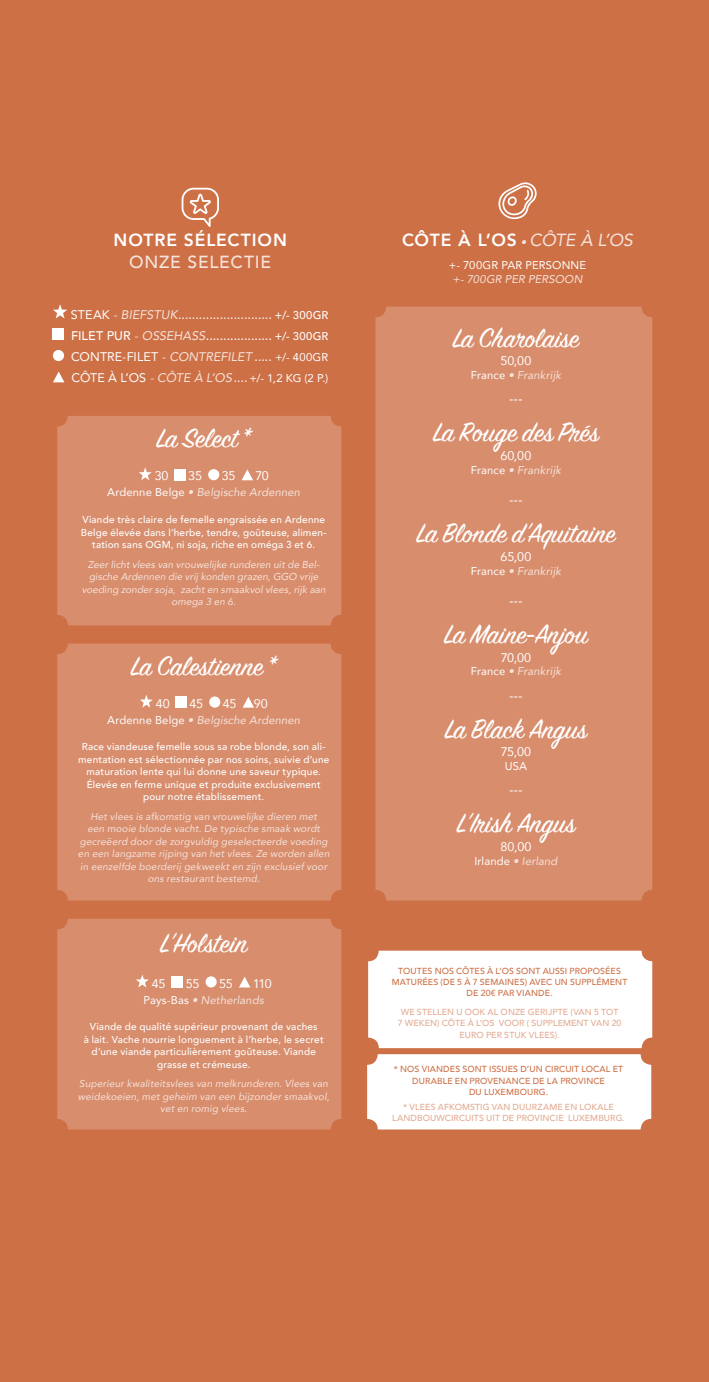
<style>
.page{position:relative;width:709px;height:1382px;background:#cd7046}
.page>*{position:absolute;margin:0;border:0;box-sizing:border-box;transform-origin:0 0}
.t1{font:30px "Sign Painter House Script";color:#fff}
.t2{font:800 17.5px "Avenir";letter-spacing:.045em;color:#fff}
.t3{font:500 17.5px "Avenir";letter-spacing:.045em;color:#f6e3db}
.t4{font:12.5px/21.2px "Avenir";color:#fff;text-align:justify}
.t5{font:500 12.5px "Avenir";color:#fff}
.t6{font:italic 11.25px "Avenir";letter-spacing:.01em;color:#f6e3db}
.t7{font:11.25px "Avenir";letter-spacing:.01em;color:#fff}
.t8{font:italic 10px/12.5px "Avenir";letter-spacing:.015em;color:#f6e3db;text-align:center}
.t9{font:500 10px/12.5px "Avenir";letter-spacing:.02em;color:#fff;text-align:center}
.t10{font:500 8.75px/11.2px "Avenir";letter-spacing:.01em;color:#cd7046;text-align:center}
.t11{font:500 8.75px/11.2px "Avenir";letter-spacing:.01em;color:#e3ab92;text-align:center}
.s1{font-style:italic;color:#f6e3db}
.s2{font-weight:500;font-size:11.25px}
.s3{font-weight:500}
.s4{font-size:11.25px}
.s5{font-style:normal;color:#fff}
.s6{font-weight:400;font-style:italic;font-size:11.25px;color:#f6e3db}
.s7{font-weight:400;font-style:italic;color:#f6e3db}
</style>
<div class="page">
<div style="left:57px;top:416px;width:284px;height:209px;background:#d88d6d;border-radius:11px"></div>
<div style="left:57px;top:919px;width:284px;height:210px;background:#d88d6d;border-radius:11px"></div>
<div style="left:57px;top:644px;width:284px;height:256px;background:#d88d6d;border-radius:11px"></div>
<svg style="left:139px;top:467px;width:13px;height:13px"></svg>
<div style="left:175px;top:469px;width:11px;height:11px;background:#fff"></div>
<div style="left:208px;top:469px;width:11px;height:11px;background:#fff;border-radius:50%"></div>
<svg style="left:242px;top:469px;width:11px;height:11px"></svg>
<svg style="left:140px;top:695px;width:13px;height:13px"></svg>
<div style="left:176px;top:696px;width:11px;height:12px;background:#fff"></div>
<div style="left:209px;top:696px;width:11px;height:12px;background:#fff;border-radius:50%"></div>
<svg style="left:242px;top:697px;width:12px;height:11px"></svg>
<svg style="left:136px;top:975px;width:13px;height:12px"></svg>
<div style="left:172px;top:976px;width:11px;height:11px;background:#fff"></div>
<div style="left:205px;top:976px;width:12px;height:11px;background:#fff;border-radius:50%"></div>
<svg style="left:239px;top:977px;width:11px;height:10px"></svg>
<svg style="left:53px;top:304px;width:14px;height:15px"></svg>
<div style="left:53px;top:329px;width:11px;height:11px;background:#fff"></div>
<div style="left:53px;top:350px;width:11px;height:11px;background:#fff;border-radius:50%"></div>
<svg style="left:53px;top:371px;width:11px;height:11px"></svg>
<svg style="left:182px;top:188px;width:37px;height:39px"></svg>
<svg style="left:498px;top:182px;width:39px;height:38px"></svg>
<div style="left:375px;top:307px;width:277px;height:593px;background:#d88d6d;border-radius:11px"></div>
<div style="left:367px;top:1054px;width:284px;height:75px;background:#fff;border-radius:11px"></div>
<div style="left:368px;top:951px;width:284px;height:97px;background:#fff;border-radius:11px"></div>
<h2 class="t2" style="left:113px;top:226px;width:175px">NOTRE SÉLECTION</h2>
<h2 class="t3" style="left:129px;top:247px;width:143px">ONZE SELECTIE</h2>
<p class="t4" style="left:71px;top:303px;width:259px">STEAK <span class="s1">- BIEFSTUK</span>........................... <span class="s2">+/- 300GR </span><span class="s3">FILET PUR</span> <span class="s1">- OSSEHASS</span><span class="s3">...................</span> <span class="s2">+/- 300GR </span>CONTRE-FILET <span class="s1">- CONTREFILET</span> ..... <span class="s4">+/- 400GR </span>CÔTE À L’OS <span class="s1">- CÔTE À L’OS</span>.... <span class="s4">+/- 1,2 KG (2 P.)</span></p>
<h1 class="t1" style="left:156px;top:420px;width:96px">La Select*</h1>
<p class="t4" style="left:155px;top:465px;width:15px">30</p>
<p class="t4" style="left:188px;top:465px;width:15px">35</p>
<p class="t4" style="left:222px;top:465px;width:15px">35</p>
<p class="t4" style="left:255px;top:465px;width:15px">70</p>
<p class="t6" style="left:107px;top:486px;width:194px"><span class="s5">Ardenne Belge</span> • Belgische Ardennen</p>
<p class="t9" style="left:81px;top:513px;width:247px">Viande très claire de femelle engraissée en Ardenne<br>Belge élevée dans l’herbe, tendre, goûteuse, alimen&shy;tation sans OGM, ni soja, riche en oméga 3 et 6.</p>
<p class="t8" style="left:82px;top:558px;width:245px">Zeer licht vlees van vrouwelijke runderen uit de Bel&shy;gische Ardennen die vrij konden grazen, GGO vrije voeding zonder soja, zacht en smaakvol vlees, rijk aan omega 3 en 6.</p>
<h1 class="t1" style="left:131px;top:647px;width:147px">La Calestienne*</h1>
<p class="t4" style="left:156px;top:692px;width:15px">40</p>
<p class="t4" style="left:189px;top:692px;width:15px">45</p>
<p class="t4" style="left:223px;top:692px;width:15px">45</p>
<p class="t4" style="left:254px;top:692px;width:15px">90</p>
<p class="t6" style="left:107px;top:713px;width:194px"><span class="s5">Ardenne Belge</span> • Belgische Ardennen</p>
<p class="t9" style="left:78px;top:740px;width:253px">Race viandeuse femelle sous sa robe blonde, son ali&shy;mentation est sélectionnée par nos soins, suivie d’une maturation lente qui lui donne une saveur typique.<br>Élevée en ferme unique et produite exclusivement pour notre établissement.</p>
<p class="t8" style="left:78px;top:810px;width:253px">Het vlees is afkomstig van vrouwelijke dieren met<br>een mooie blonde vacht. De typische smaak wordt gecreëerd door de zorgvuldig geselecteerde voeding en een langzame rijping van het vlees. Ze worden allen in eenzelfde boerderij gekweekt en zijn exclusief voor ons restaurant bestemd.</p>
<h1 class="t1" style="left:160px;top:925px;width:89px">L’Holstein</h1>
<p class="t4" style="left:152px;top:972px;width:15px">45</p>
<p class="t4" style="left:186px;top:972px;width:15px">55</p>
<p class="t4" style="left:219px;top:972px;width:15px">55</p>
<p class="t4" style="left:253px;top:972px;width:20px">110</p>
<p class="t6" style="left:144px;top:993px;width:122px"><span class="s5">Pays-Bas</span> • Netherlands</p>
<p class="t9" style="left:84px;top:1020px;width:241px">Viande de qualité supérieur provenant de vaches<br>à lait. Vache nourrie longuement à l’herbe, le secret d’une viande particulièrement goûteuse. Viande grasse et crémeuse.</p>
<p class="t8" style="left:78px;top:1077px;width:253px">Superieur kwaliteitsvlees van melkrunderen. Vlees van weidekoeien, met geheim van een bijzonder smaakvol, vet en romig vlees.</p>
<h2 class="t2" style="left:402px;top:226px;width:232px">CÔTE À L’OS <span class="s6">•</span> <span class="s7">CÔTE À L’OS</span></h2>
<p class="t7" style="left:449px;top:256px;width:139px">+- 700GR PAR PERSONNE</p>
<p class="t6" style="left:452px;top:272px;width:132px">+- 700GR PER PERSOON</p>
<h1 class="t1" style="left:452px;top:319px;width:128px">La Charolaise</h1>
<p class="t4" style="left:500px;top:350px;width:32px">50,00</p>
<p class="t6" style="left:471px;top:368px;width:92px"><span class="s5">France</span> • Frankrijk</p>
<p class="t5" style="left:509px;top:388px;width:14px">---</p>
<h1 class="t1" style="left:433px;top:414px;width:167px">La Rouge des Prés</h1>
<p class="t4" style="left:500px;top:445px;width:32px">60,00</p>
<p class="t6" style="left:471px;top:463px;width:92px"><span class="s5">France</span> • Frankrijk</p>
<p class="t5" style="left:509px;top:489px;width:14px">---</p>
<h1 class="t1" style="left:416px;top:515px;width:201px">La Blonde d’Aquitaine</h1>
<p class="t4" style="left:500px;top:545px;width:32px">65,00</p>
<p class="t6" style="left:471px;top:564px;width:92px"><span class="s5">France</span> • Frankrijk</p>
<p class="t5" style="left:509px;top:590px;width:14px">---</p>
<h1 class="t1" style="left:444px;top:616px;width:147px">La Maine-Anjou</h1>
<p class="t4" style="left:501px;top:646px;width:32px">70,00</p>
<p class="t6" style="left:471px;top:665px;width:92px"><span class="s5">France</span> • Frankrijk</p>
<p class="t5" style="left:509px;top:685px;width:14px">---</p>
<h1 class="t1" style="left:445px;top:710px;width:143px">La Black Angus</h1>
<p class="t4" style="left:501px;top:741px;width:32px">75,00</p>
<p class="t7" style="left:505px;top:757px;width:24px">USA</p>
<p class="t5" style="left:509px;top:779px;width:14px">---</p>
<h1 class="t1" style="left:457px;top:805px;width:120px">L’Irish Angus</h1>
<p class="t4" style="left:500px;top:835px;width:32px">80,00</p>
<p class="t6" style="left:474px;top:854px;width:85px"><span class="s5">Irlande</span> • Ierland</p>
<p class="t10" style="left:392px;top:965px;width:237px">TOUTES NOS CÔTES À L’OS SONT AUSSI PROPOSÉES<br>MATURÉES (DE 5 À 7 SEMAINES) AVEC UN SUPPLÉMENT<br>DE 20€ PAR VIANDE.</p>
<p class="t11" style="left:398px;top:1006px;width:225px">WE STELLEN U OOK AL ONZE GERIJPTE (VAN 5 TOT<br>7 WEKEN) CÔTE À L’OS VOOR ( SUPPLEMENT VAN 20<br>EURO PER STUK VLEES).</p>
<p class="t10" style="left:394px;top:1063px;width:231px">* NOS VIANDES SONT ISSUES D’UN CIRCUIT LOCAL ET<br>DURABLE EN PROVENANCE DE LA PROVINCE<br>DU LUXEMBOURG.</p>
<p class="t11" style="left:392px;top:1101px;width:234px">* VLEES AFKOMSTIG VAN DUURZAME EN LOKALE<br>LANDBOUWCIRCUITS UIT DE PROVINCIE LUXEMBURG.</p>
</div>
